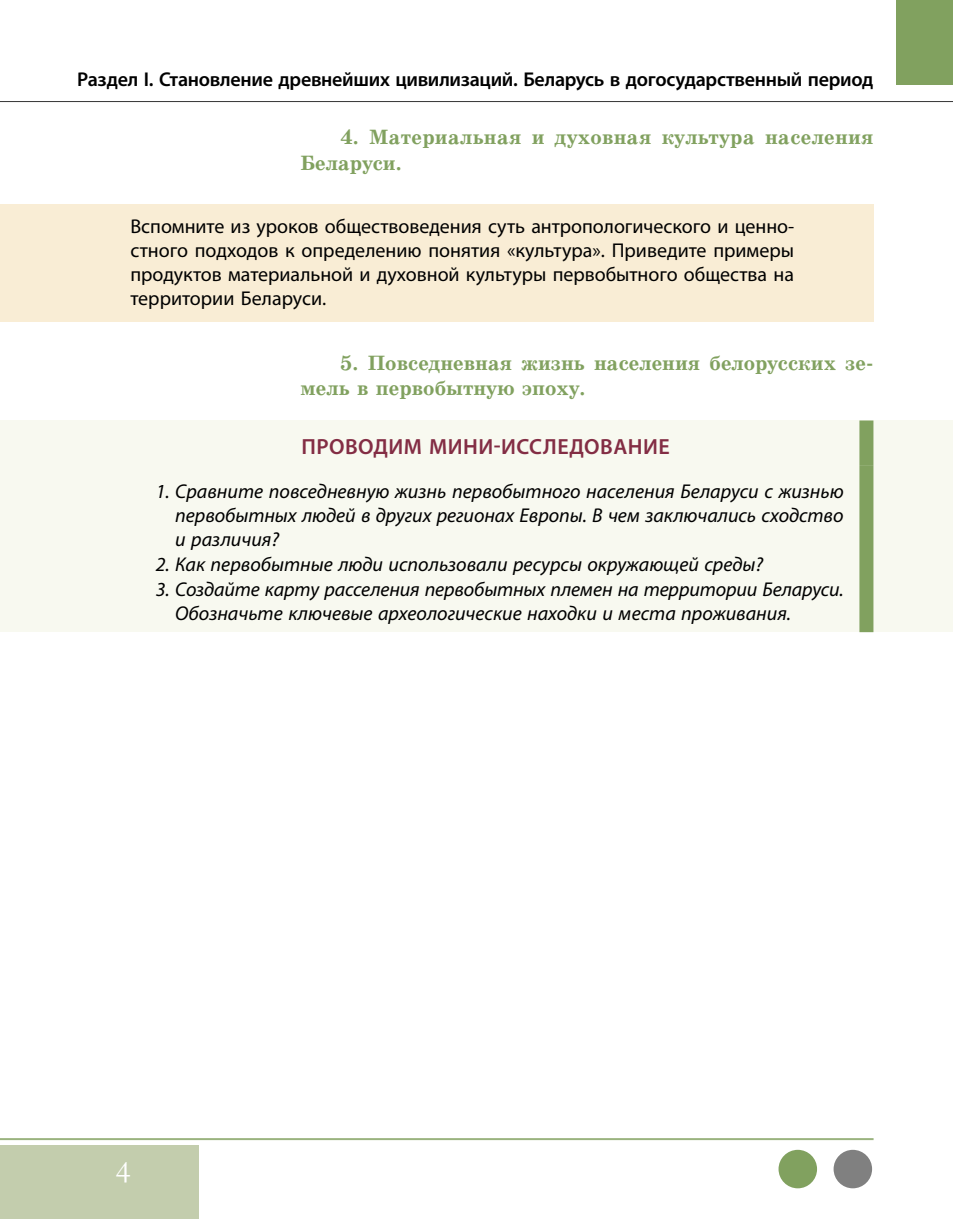
<style>
.page{position:relative;width:953px;height:1219px;background:#fff}
.page>*{position:absolute;margin:0;border:0;box-sizing:border-box;transform-origin:0 0}
.t1{font:32px "Garamond";color:#fff}
.t2{font:600 22px "Myriad Pro";letter-spacing:.02em;color:#832d44}
.t3{font:700 21px/25.2px "School Book Web";color:#81a15f}
.t4{font:italic 20px/24px "Myriad Pro";color:#000;text-align:justify}
.t5{font:20px/24px "Myriad Pro";color:#000;text-align:justify}
.t6{font:600 20px "Myriad Pro";letter-spacing:-.015em;color:#000}
</style>
<div class="page">
<hr style="left:0;top:101px;width:952px;height:1px;background:#000">
<hr style="left:0;top:1138px;width:873px;height:2px;background:#81a15f">
<div style="left:896px;top:0;width:56px;height:85px;background:#81a15f"></div>
<div style="left:0;top:1145px;width:198px;height:74px;background:#c3cdad"></div>
<div style="left:778px;top:1150px;width:39px;height:38px;background:#81a15f;border-radius:50%"></div>
<div style="left:833px;top:1150px;width:39px;height:38px;background:#808080;border-radius:50%"></div>
<div style="left:0;top:204px;width:873px;height:118px;background:#f9edd5"></div>
<div style="left:0;top:420px;width:952px;height:212px;background:#f8f9f0"></div>
<div style="left:859px;top:466px;width:14px;height:166px;background:#81a15f"></div>
<div style="left:859px;top:420px;width:14px;height:46px;background:#81a15f"></div>
<p class="t6" style="left:77px;top:66px;width:797px">Раздел I. Становление древнейших цивилизаций. Беларусь в догосударственный период</p>
<p class="t3" style="left:300px;top:126px;width:574px;text-indent:40px">4. Материальная и духовная культура населения<br>Беларуси.</p>
<p class="t5" style="left:130px;top:214px;width:665px">Вспомните из уроков обществоведения суть антропологического и ценно&shy;стного подходов к определению понятия «культура». Приведите примеры продуктов материальной и духовной культуры первобытного общества на территории Беларуси.</p>
<p class="t3" style="left:300px;top:351px;width:574px;text-indent:40px">5. Повседневная жизнь населения белорусских зе&shy;мель в первобытную эпоху.</p>
<p class="t2" style="left:301px;top:433px;width:369px">ПРОВОДИМ МИНИ-ИССЛЕДОВАНИЕ</p>
<p class="t4" style="left:175px;top:479px;width:670px;text-indent:-20px">1. Сравните повседневную жизнь первобытного населения Беларуси с жизнью первобытных людей в других регионах Европы. В чем заключались сходство и различия?</p>
<p class="t4" style="left:156px;top:552px;width:609px">2. Как первобытные люди использовали ресурсы окружающей среды?</p>
<p class="t4" style="left:175px;top:577px;width:670px;text-indent:-20px">3. Создайте карту расселения первобытных племен на территории Беларуси.<br>Обозначьте ключевые археологические находки и места проживания.</p>
<h1 class="t1" style="left:115px;top:1150px;width:17px">4</h1>
</div>
